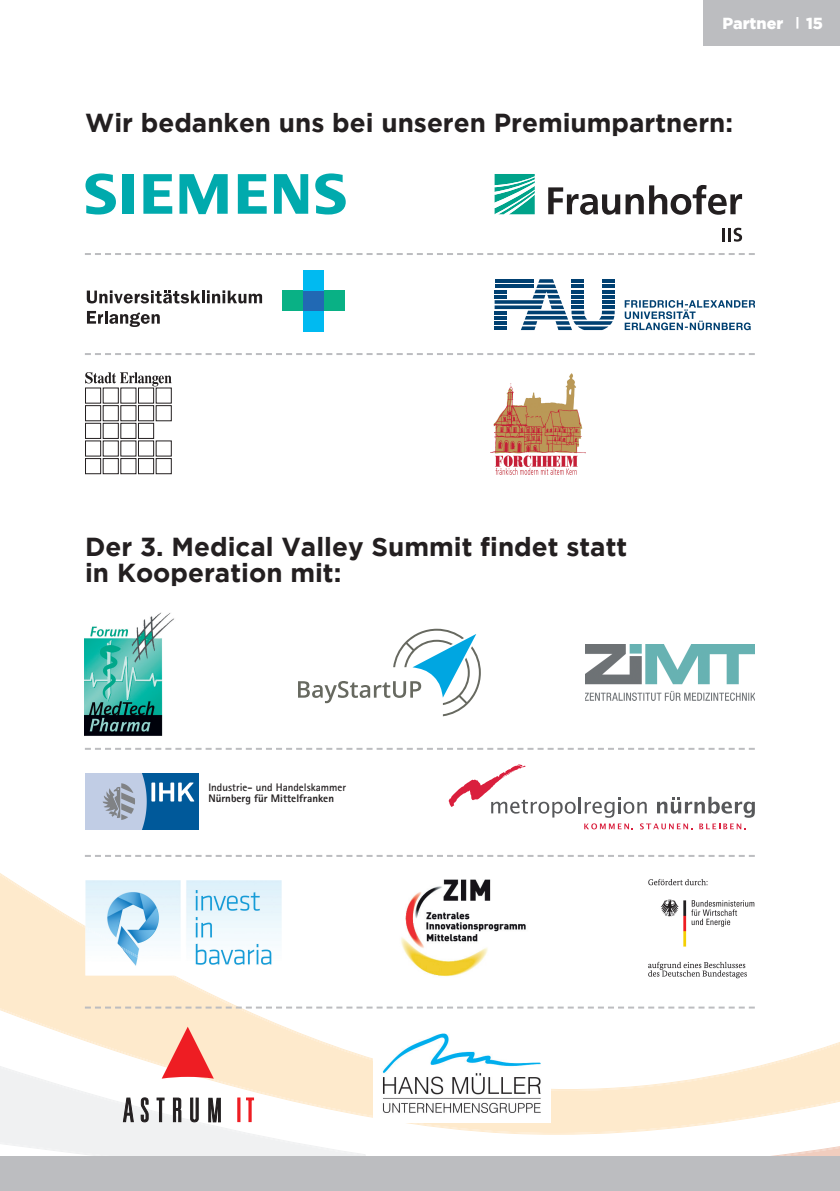
<style>
.page{position:relative;width:840px;height:1191px;background:#fff}
.page>*{position:absolute;margin:0;border:0;box-sizing:border-box;transform-origin:0 0}
.t1{font:700 26px/26px "Gotham";color:#231f20}
.t2{font:900 16px "Gotham";color:#fff}
.t3{font:700 11px "Agfa Rotis Sans Serif";color:#231f20}
.t4{font:800 11px "Agfa Rotis Sans Serif";color:#231f20}
</style>
<div class="page">
<svg style="left:0;top:874px;width:839px;height:259px"></svg>
<svg style="left:0;top:1066px;width:371px;height:91px"></svg>
<svg style="left:557px;top:1146px;width:282px;height:11px"></svg>
<div style="left:0;top:1157px;width:839px;height:34px;background:#bcbdc0"></div>
<div style="left:703px;top:0;width:136px;height:45px;background:#bcbdc0"></div>
<svg style="left:796px;top:17px;width:2px;height:12px"></svg>
<svg style="left:494px;top:174px;width:40px;height:40px"></svg>
<svg style="left:548px;top:185px;width:193px;height:30px"></svg>
<svg style="left:722px;top:228px;width:19px;height:14px"></svg>
<img style="left:85px;top:773px;width:113px;height:56px">
<svg style="left:85px;top:173px;width:31px;height:41px"></svg>
<div style="left:122px;top:174px;width:11px;height:40px;background:#00aaad"></div>
<svg style="left:143px;top:174px;width:29px;height:40px"></svg>
<svg style="left:179px;top:174px;width:48px;height:40px"></svg>
<svg style="left:238px;top:174px;width:28px;height:40px"></svg>
<svg style="left:274px;top:174px;width:34px;height:40px"></svg>
<svg style="left:315px;top:173px;width:30px;height:41px"></svg>
<img style="left:585px;top:645px;width:169px;height:55px">
<svg style="left:494px;top:279px;width:120px;height:51px"></svg>
<svg style="left:624px;top:300px;width:130px;height:30px"></svg>
<svg style="left:85px;top:372px;width:86px;height:14px"></svg>
<div style="left:85px;top:387px;width:16px;height:16px;border:1px solid #231f20"></div>
<div style="left:85px;top:405px;width:16px;height:16px;border:1px solid #231f20"></div>
<div style="left:85px;top:423px;width:16px;height:16px;border:1px solid #231f20"></div>
<div style="left:85px;top:440px;width:16px;height:16px;border:1px solid #231f20"></div>
<div style="left:85px;top:458px;width:16px;height:16px;border:1px solid #231f20"></div>
<div style="left:103px;top:387px;width:16px;height:16px;border:1px solid #231f20"></div>
<div style="left:103px;top:405px;width:16px;height:16px;border:1px solid #231f20"></div>
<div style="left:103px;top:423px;width:16px;height:16px;border:1px solid #231f20"></div>
<div style="left:103px;top:440px;width:16px;height:16px;border:1px solid #231f20"></div>
<div style="left:103px;top:458px;width:16px;height:16px;border:1px solid #231f20"></div>
<div style="left:120px;top:405px;width:16px;height:16px;border:1px solid #231f20"></div>
<div style="left:120px;top:423px;width:16px;height:16px;border:1px solid #231f20"></div>
<div style="left:120px;top:458px;width:16px;height:16px;border:1px solid #231f20"></div>
<div style="left:138px;top:387px;width:16px;height:16px;border:1px solid #231f20"></div>
<div style="left:138px;top:405px;width:16px;height:16px;border:1px solid #231f20"></div>
<div style="left:138px;top:423px;width:16px;height:16px;border:1px solid #231f20"></div>
<div style="left:138px;top:440px;width:16px;height:16px;border:1px solid #231f20"></div>
<div style="left:138px;top:458px;width:16px;height:16px;border:1px solid #231f20"></div>
<div style="left:156px;top:405px;width:15px;height:16px;border:1px solid #231f20"></div>
<div style="left:156px;top:458px;width:15px;height:16px;border:1px solid #231f20"></div>
<img style="left:84px;top:613px;width:90px;height:123px">
<svg style="left:657px;top:796px;width:97px;height:21px"></svg>
<svg style="left:584px;top:823px;width:48px;height:6px"></svg>
<svg style="left:640px;top:823px;width:49px;height:6px"></svg>
<svg style="left:699px;top:823px;width:46px;height:6px"></svg>
<svg style="left:448px;top:764px;width:198px;height:53px"></svg>
<svg style="left:85px;top:253px;width:669px;height:2px"></svg>
<svg style="left:85px;top:353px;width:669px;height:2px"></svg>
<svg style="left:85px;top:748px;width:669px;height:2px"></svg>
<svg style="left:85px;top:855px;width:669px;height:2px"></svg>
<svg style="left:85px;top:1006px;width:669px;height:2px"></svg>
<svg style="left:87px;top:311px;width:73px;height:16px"></svg>
<svg style="left:87px;top:290px;width:175px;height:13px"></svg>
<div style="left:282px;top:290px;width:21px;height:21px;background:#09b185"></div>
<div style="left:303px;top:290px;width:20px;height:21px;background:#2169b4"></div>
<div style="left:303px;top:270px;width:20px;height:20px;background:#00baf1"></div>
<div style="left:303px;top:311px;width:20px;height:20px;background:#00baf1"></div>
<div style="left:323px;top:290px;width:21px;height:21px;background:#09b185"></div>
<img style="left:490px;top:373px;width:94px;height:101px">
<svg style="left:298px;top:628px;width:182px;height:88px"></svg>
<img style="left:642px;top:875px;width:130px;height:107px">
<img style="left:85px;top:880px;width:196px;height:95px">
<img style="left:85px;top:926px;width:89px;height:49px">
<img style="left:85px;top:927px;width:87px;height:48px">
<img style="left:390px;top:874px;width:144px;height:115px">
<svg style="left:161px;top:1026px;width:53px;height:52px;background:#f68a7e"></svg>
<svg style="left:140px;top:1097px;width:9px;height:25px"></svg>
<svg style="left:123px;top:1090px;width:11px;height:32px"></svg>
<svg style="left:156px;top:1097px;width:8px;height:25px"></svg>
<svg style="left:173px;top:1097px;width:8px;height:25px"></svg>
<svg style="left:190px;top:1097px;width:9px;height:25px"></svg>
<svg style="left:246px;top:1097px;width:8px;height:25px"></svg>
<div style="left:237px;top:1097px;width:3px;height:24px;border:1px solid #ee1d23"></div>
<svg style="left:208px;top:1090px;width:13px;height:39px"></svg>
<img style="left:373px;top:1025px;width:177px;height:97px">
<p class="t2" style="left:722px;top:14px;width:62px">Partner</p>
<p class="t2" style="left:805px;top:14px;width:18px">15</p>
<p class="t1" style="left:85px;top:109px;width:649px">Wir bedanken uns bei unseren Premiumpartnern:</p>
<p class="t1" style="left:85px;top:533px;width:543px">Der 3. Medical Valley Summit findet statt in Kooperation mit:</p>
<p class="t3" style="left:208px;top:780px;width:139px">Industrie- und Handelskammer</p>
<p class="t4" style="left:208px;top:791px;width:127px">Nürnberg für Mittelfranken</p>
</div>
